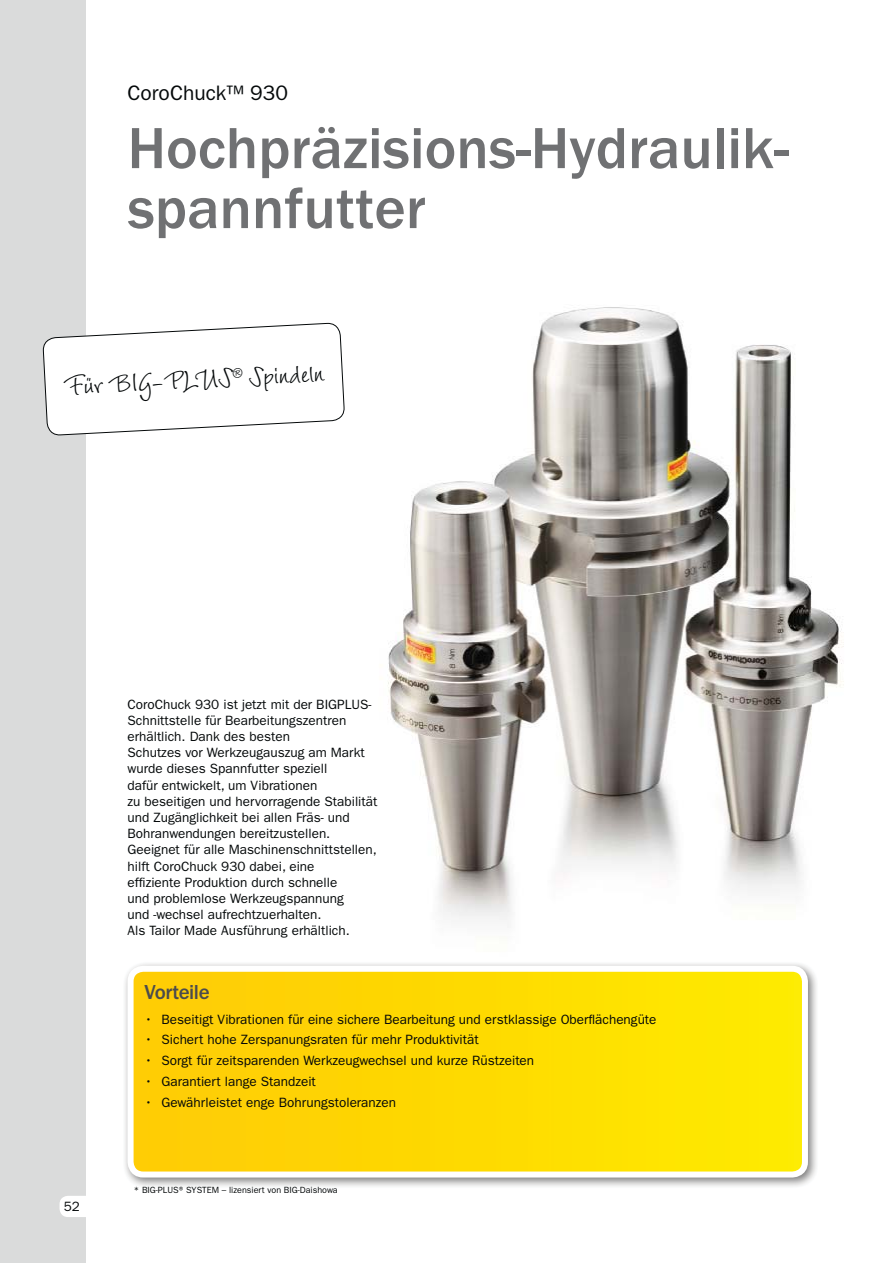
<style>
.page{position:relative;width:893px;height:1263px;background:#fff}
.page>*{position:absolute;margin:0;border:0;box-sizing:border-box;transform-origin:0 0}
.t1{font:500 60px/60px "ITC Franklin Gothic Std";color:#707173}
.t2{font:24px "Wiesbaden Swing Com";color:#040809}
.t3{font:21px "ITC Franklin Gothic Std";color:#040809}
.t4{font:500 21px "ITC Franklin Gothic Std";letter-spacing:-.02em;color:#4b4b4d}
.t5{font:13.5px/16.2px "ITC Franklin Gothic Std";color:#040809}
.t6{font:9px "ITC Franklin Gothic Std";color:#040809}
</style>
<div class="page">
<div style="left:0;top:0;width:85px;height:1263px;background:#dadbdb"></div>
<img style="left:125px;top:963px;width:692px;height:224px">
<div style="left:131px;top:969px;width:674px;height:206px;background:linear-gradient(to right,#feca05,#feeb00);border-radius:13px"></div>
<div style="left:128px;top:966px;width:680px;height:212px;border:6px solid #fff;border-radius:13px"></div>
<div style="left:60px;top:1196px;width:382px;height:21px;background:#fff;border-radius:9px"></div>
<img style="left:388px;top:307px;width:456px;height:613px">
<svg style="left:43px;top:321px;width:302px;height:116px"></svg>
<h3 class="t3" style="left:128px;top:85px;width:162px">CoroChuck™ 930</h3>
<h1 class="t1" style="left:128px;top:122px;width:662px">Hochpräzisions-Hydraulik&shy;spannfutter</h1>
<h2 class="t2" style="left:63px;top:372px;width:262px;rotate:-3deg">Für BIG-PLUS® Spindeln</h2>
<p class="t5" style="left:128px;top:697px;width:251px">CoroChuck 930 ist jetzt mit der BIGPLUS-Schnittstelle für Bearbeitungszentren erhältlich. Dank des besten<br>Schutzes vor Werkzeugauszug am Markt wurde dieses Spannfutter speziell<br>dafür entwickelt, um Vibrationen<br>zu beseitigen und hervorragende Stabilität und Zugänglichkeit bei allen Fräs- und Bohranwendungen bereitzustellen.<br>Geeignet für alle Maschinenschnittstellen, hilft CoroChuck 930 dabei, eine<br>effiziente Produktion durch schnelle<br>und problemlose Werkzeugspannung<br>und -wechsel aufrechtzuerhalten.<br>Als Tailor Made Ausführung erhältlich.</p>
<h3 class="t4" style="left:145px;top:984px;width:67px">Vorteile</h3>
<p class="t5" style="left:145px;top:1012px;width:513px">• Beseitigt Vibrationen für eine sichere Bearbeitung und erstklassige Oberflächengüte</p>
<p class="t5" style="left:145px;top:1033px;width:335px">• Sichert hohe Zerspanungsraten für mehr Produktivität</p>
<p class="t5" style="left:145px;top:1053px;width:391px">• Sorgt für zeitsparenden Werkzeugwechsel und kurze Rüstzeiten</p>
<p class="t5" style="left:145px;top:1074px;width:173px">• Garantiert lange Standzeit</p>
<p class="t5" style="left:145px;top:1095px;width:253px">• Gewährleistet enge Bohrungstoleranzen</p>
<p class="t5" style="left:64px;top:1199px;width:18px">52</p>
<p class="t6" style="left:134px;top:1186px;width:205px">* BIG-PLUS® SYSTEM – lizensiert von BIG-Daishowa</p>
</div>
